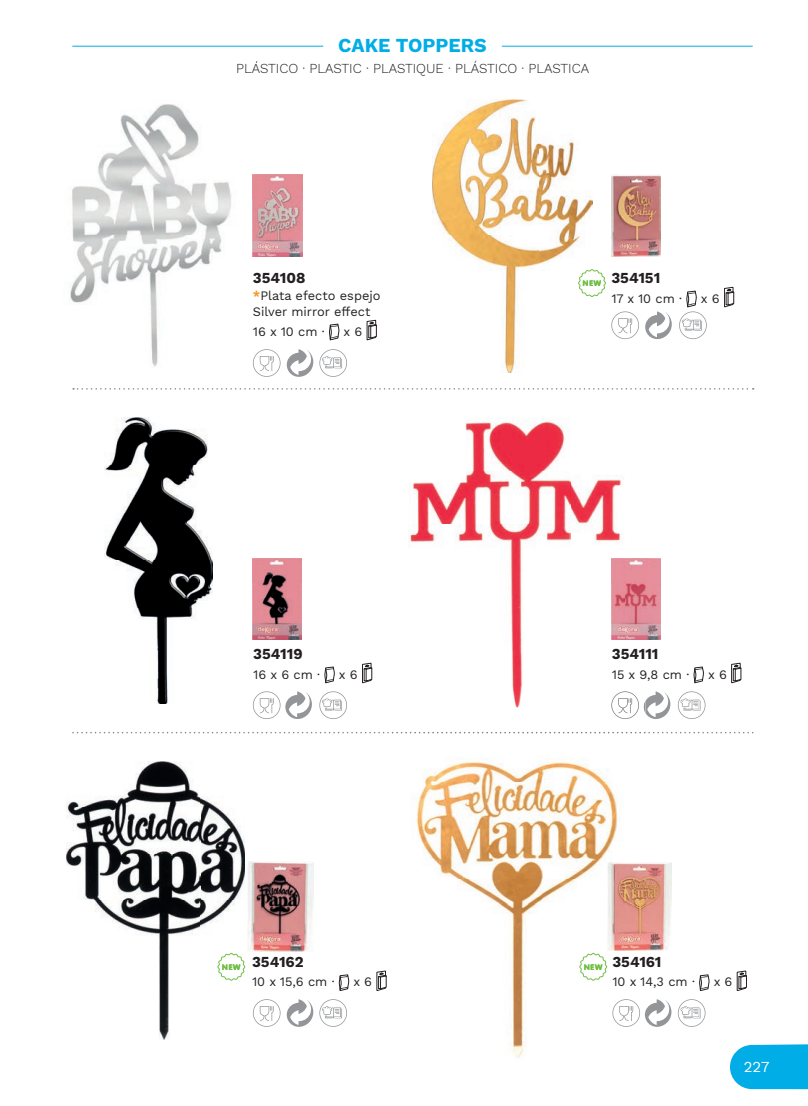
<style>
.page{position:relative;width:808px;height:1106px;background:#fff}
.page>*{position:absolute;margin:0;border:0;box-sizing:border-box;transform-origin:0 0}
.t1{font:700 19.5px "Work Sans";color:#00ade6}
.t2{font:700 15px "Work Sans";color:#231f20}
.t3{font:15px "Work Sans";color:#fff}
.t4{font:300 13.5px "Work Sans";color:#231f20}
.t5{font:12.75px/16.5px "Work Sans";color:#231f20}
.t6{font:900 7.95px "VAG Rounded Std";letter-spacing:.1em;color:#70be44}
.s1{font-weight:700;color:#f79727}
</style>
<div class="page">
<svg style="left:730px;top:1044px;width:78px;height:45px;background:#13b3e7"></svg>
<img style="left:72px;top:45px;width:252px;height:2px">
<hr style="left:72px;top:46px;width:251px;height:1px;background:#00ade6">
<img style="left:501px;top:45px;width:252px;height:2px">
<hr style="left:502px;top:46px;width:251px;height:1px;background:#00ade6">
<svg style="left:73px;top:388px;width:681px;height:1px"></svg>
<svg style="left:72px;top:732px;width:681px;height:1px"></svg>
<img style="left:70px;top:104px;width:162px;height:263px">
<img style="left:432px;top:99px;width:160px;height:274px">
<svg style="left:253px;top:349px;width:28px;height:28px"></svg>
<svg style="left:287px;top:349px;width:26px;height:28px"></svg>
<svg style="left:329px;top:324px;width:10px;height:16px"></svg>
<svg style="left:367px;top:320px;width:10px;height:20px"></svg>
<img style="left:253px;top:174px;width:49px;height:83px">
<img style="left:611px;top:174px;width:50px;height:83px">
<img style="left:104px;top:418px;width:109px;height:286px">
<img style="left:410px;top:419px;width:214px;height:267px">
<img style="left:253px;top:558px;width:49px;height:81px">
<img style="left:612px;top:558px;width:49px;height:81px">
<svg style="left:325px;top:666px;width:10px;height:17px"></svg>
<svg style="left:362px;top:663px;width:11px;height:20px"></svg>
<svg style="left:253px;top:691px;width:59px;height:28px"></svg>
<svg style="left:694px;top:666px;width:10px;height:17px"></svg>
<svg style="left:731px;top:663px;width:11px;height:20px"></svg>
<img style="left:66px;top:761px;width:179px;height:278px">
<img style="left:248px;top:861px;width:65px;height:90px">
<svg style="left:339px;top:974px;width:10px;height:17px"></svg>
<svg style="left:376px;top:970px;width:11px;height:21px"></svg>
<svg style="left:217px;top:953px;width:28px;height:27px"></svg>
<svg style="left:253px;top:999px;width:28px;height:27px"></svg>
<svg style="left:287px;top:999px;width:26px;height:27px"></svg>
<img style="left:608px;top:863px;width:63px;height:87px">
<img style="left:389px;top:686px;width:256px;height:193px">
<img style="left:457px;top:879px;width:120px;height:48px">
<img style="left:512px;top:927px;width:133px;height:131px">
<img style="left:536px;top:732px;width:109px;height:1px">
<svg style="left:611px;top:691px;width:59px;height:28px"></svg>
<svg style="left:699px;top:974px;width:10px;height:17px"></svg>
<svg style="left:737px;top:970px;width:10px;height:21px"></svg>
<svg style="left:579px;top:953px;width:28px;height:27px"></svg>
<svg style="left:612px;top:999px;width:59px;height:27px"></svg>
<svg style="left:578px;top:269px;width:28px;height:28px"></svg>
<svg style="left:319px;top:349px;width:28px;height:28px"></svg>
<svg style="left:319px;top:691px;width:28px;height:28px"></svg>
<svg style="left:678px;top:691px;width:27px;height:28px"></svg>
<svg style="left:678px;top:999px;width:27px;height:27px"></svg>
<svg style="left:319px;top:999px;width:28px;height:27px"></svg>
<svg style="left:611px;top:311px;width:28px;height:28px"></svg>
<svg style="left:645px;top:311px;width:27px;height:28px"></svg>
<svg style="left:724px;top:287px;width:10px;height:20px"></svg>
<svg style="left:679px;top:291px;width:28px;height:48px"></svg>
<h1 class="t1" style="left:338px;top:34px;width:150px">CAKE TOPPERS</h1>
<p class="t4" style="left:236px;top:61px;width:355px">PLÁSTICO · PLASTIC · PLASTIQUE · PLÁSTICO · PLASTICA</p>
<p class="t2" style="left:253px;top:269px;width:54px">354108</p>
<p class="t5" style="left:253px;top:288px;width:129px"><span class="s1">*</span>Plata efecto espejo<br>Silver mirror effect</p>
<p class="t5" style="left:253px;top:324px;width:73px">16 x 10 cm ·</p>
<p class="t5" style="left:344px;top:324px;width:20px">x 6</p>
<p class="t2" style="left:583px;top:269px;width:79px"><sub>NEW</sub> 354151</p>
<p class="t5" style="left:611px;top:291px;width:72px">17 x 10 cm ·</p>
<p class="t5" style="left:701px;top:291px;width:20px">x 6</p>
<p class="t2" style="left:253px;top:645px;width:51px">354119</p>
<p class="t5" style="left:253px;top:666px;width:68px">16 x 6 cm ·</p>
<p class="t5" style="left:339px;top:666px;width:20px">x 6</p>
<p class="t6" style="left:222px;top:962px;width:20px">NEW</p>
<p class="t2" style="left:252px;top:953px;width:53px">354162</p>
<p class="t5" style="left:252px;top:974px;width:84px">10 x 15,6 cm ·</p>
<p class="t5" style="left:353px;top:974px;width:20px">x 6</p>
<p class="t2" style="left:612px;top:645px;width:48px">354111</p>
<p class="t5" style="left:612px;top:666px;width:79px">15 x 9,8 cm ·</p>
<p class="t5" style="left:708px;top:666px;width:20px">x 6</p>
<p class="t6" style="left:584px;top:962px;width:20px">NEW</p>
<p class="t2" style="left:612px;top:953px;width:51px">354161</p>
<p class="t5" style="left:612px;top:974px;width:84px">10 x 14,3 cm ·</p>
<p class="t5" style="left:714px;top:974px;width:20px">x 6</p>
<p class="t3" style="left:744px;top:1058px;width:27px">227</p>
</div>
